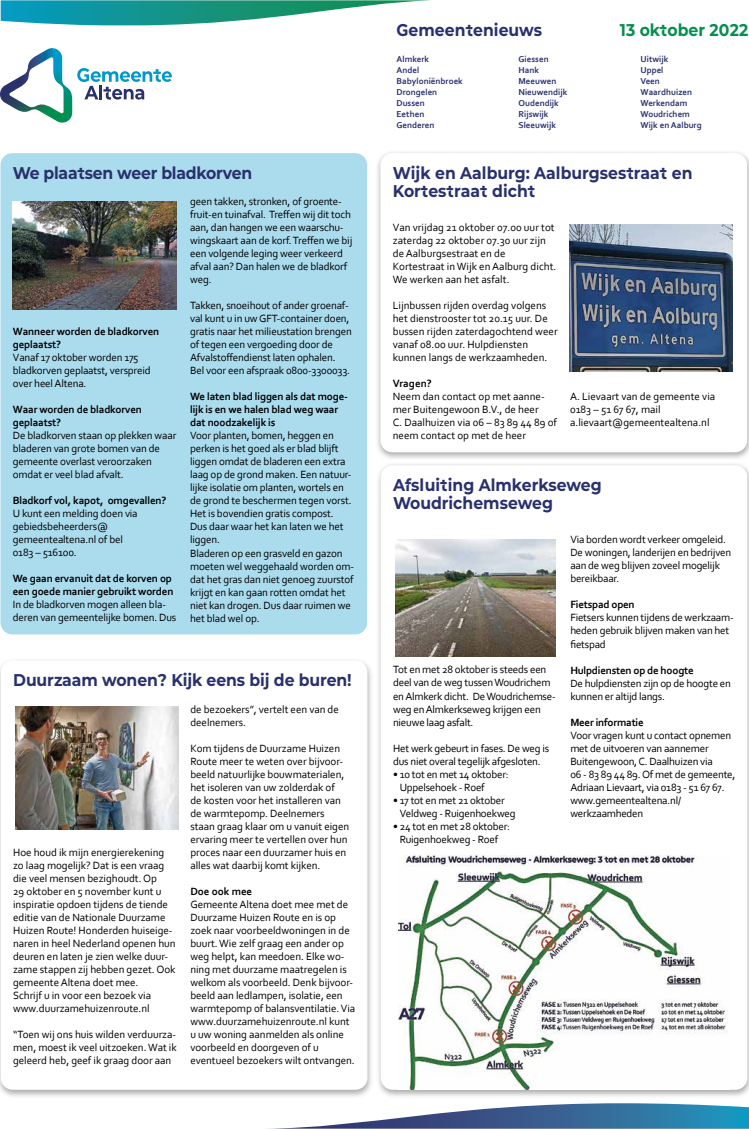
<style>
.page{position:relative;width:749px;height:1129px;background:#fff}
.page>*{position:absolute;margin:0;border:0;box-sizing:border-box;transform-origin:0 0}
.t1{font:700 17px/18px "Mont Altena";color:#29316d}
.t2{font:700 17px "Mont Altena";color:#058f4e}
.t3{font:11px/13px "Corbel";letter-spacing:-.015em;color:#000}
.t4{font:700 11px/13px "Corbel";letter-spacing:-.015em;color:#000}
.t5{font:700 9px/11px "Corbel";color:#29316d}
</style>
<div class="page">
<svg style="left:0;top:48px;width:172px;height:75px"></svg>
<svg style="left:1px;top:0;width:430px;height:25px"></svg>
<svg style="left:292px;top:1103px;width:456px;height:25px"></svg>
<div style="left:0;top:153px;width:367px;height:481px;background:#abdcee;border-radius:12px"></div>
<img style="left:13px;top:201px;width:163px;height:108px">
<div style="left:375px;top:150px;width:373px;height:311px;background:#000;opacity:.34"></div>
<div style="left:380px;top:153px;width:366px;height:299px;background:#fff;border-radius:12px"></div>
<img style="left:569px;top:225px;width:163px;height:146px">
<div style="left:375px;top:462px;width:373px;height:636px;background:#000;opacity:.34"></div>
<div style="left:380px;top:465px;width:367px;height:624px;background:#fff;border-radius:12px"></div>
<img style="left:395px;top:539px;width:160px;height:117px">
<img style="left:399px;top:855px;width:329px;height:234px">
<div style="left:0;top:657px;width:374px;height:441px;background:#000;opacity:.34"></div>
<div style="left:1px;top:660px;width:366px;height:429px;background:#fff;border-radius:12px"></div>
<img style="left:15px;top:706px;width:163px;height:123px">
<h1 class="t1" style="left:13px;top:163px;width:241px">We plaatsen weer bladkorven</h1>
<p class="t4" style="left:13px;top:325px;width:148px">Wanneer worden de bladkorven geplaatst?</p>
<p class="t3" style="left:13px;top:351px;width:139px">Vanaf 17 oktober worden 175 bladkorven geplaatst, verspreid over heel Altena.</p>
<p class="t4" style="left:13px;top:403px;width:131px">Waar worden de bladkorven geplaatst?</p>
<p class="t3" style="left:13px;top:429px;width:165px">De bladkorven staan op plekken waar bladeren van grote bomen van de gemeente overlast veroorzaken omdat er veel blad afvalt.</p>
<p class="t4" style="left:13px;top:494px;width:155px">Bladkorf vol, kapot, omgevallen?</p>
<p class="t3" style="left:13px;top:507px;width:126px">U kunt een melding doen via gebiedsbeheerders@ gemeentealtena.nl of bel<br>0183 – 516100.</p>
<p class="t4" style="left:13px;top:572px;width:162px">We gaan ervanuit dat de korven op een goede manier gebruikt worden</p>
<p class="t3" style="left:13px;top:598px;width:165px">In de bladkorven mogen alleen bla&shy;deren van gemeentelijke bomen. Dus</p>
<p class="t3" style="left:190px;top:195px;width:164px">geen takken, stronken, of groente&shy;fruit-en tuinafval. Treffen wij dit toch aan, dan hangen we een waarschu&shy;wingskaart aan de korf. Treffen we bij een volgende leging weer verkeerd afval aan? Dan halen we de bladkorf weg.</p>
<p class="t3" style="left:190px;top:299px;width:163px">Takken, snoeihout of ander groenaf&shy;val kunt u in uw GFT-container doen, gratis naar het milieustation brengen of tegen een vergoeding door de Afvalstoffendienst laten ophalen.<br>Bel voor een afspraak 0800-3300033.</p>
<p class="t4" style="left:190px;top:390px;width:159px">We laten blad liggen als dat moge&shy;lijk is en we halen blad weg waar dat noodzakelijk is</p>
<p class="t3" style="left:190px;top:429px;width:165px">Voor planten, bomen, heggen en perken is het goed als er blad blijft liggen omdat de bladeren een extra laag op de grond maken. Een natuur&shy;lijke isolatie om planten, wortels en de grond te beschermen tegen vorst.<br>Het is bovendien gratis compost.<br>Dus daar waar het kan laten we het liggen.<br>Bladeren op een grasveld en gazon moeten wel weggehaald worden om&shy;dat het gras dan niet genoeg zuurstof krijgt en kan gaan rotten omdat het niet kan drogen. Dus daar ruimen we het blad wel op.</p>
<h1 class="t1" style="left:13px;top:670px;width:340px">Duurzaam wonen? Kijk eens bij de buren!</h1>
<p class="t3" style="left:13px;top:845px;width:164px">Hoe houd ik mijn energierekening zo laag mogelijk? Dat is een vraag die veel mensen bezighoudt. Op<br>29 oktober en 5 november kunt u inspiratie opdoen tijdens de tiende editie van de Nationale Duurzame<br>Huizen Route! Honderden huiseige&shy;naren in heel Nederland openen hun deuren en laten je zien welke duur&shy;zame stappen zij hebben gezet. Ook gemeente Altena doet mee.<br>Schrijf u in voor een bezoek via www.duurzamehuizenroute.nl</p>
<p class="t3" style="left:13px;top:1027px;width:165px;text-align:justify">“Toen wij ons huis wilden verduurza&shy;men, moest ik veel uitzoeken. Wat ik geleerd heb, geef ik graag door aan</p>
<p class="t3" style="left:190px;top:702px;width:150px">de bezoekers”, vertelt een van de deelnemers.</p>
<p class="t3" style="left:190px;top:741px;width:160px">Kom tijdens de Duurzame Huizen<br>Route meer te weten over bijvoor&shy;beeld natuurlijke bouwmaterialen, het isoleren van uw zolderdak of<br>de kosten voor het installeren van de warmtepomp. Deelnemers staan graag klaar om u vanuit eigen ervaring meer te vertellen over hun proces naar een duurzamer huis en alles wat daarbij komt kijken.</p>
<p class="t4" style="left:190px;top:884px;width:63px">Doe ook mee</p>
<p class="t3" style="left:190px;top:897px;width:166px">Gemeente Altena doet mee met de Duurzame Huizen Route en is op zoek naar voorbeeldwoningen in de buurt. Wie zelf graag een ander op weg helpt, kan meedoen. Elke wo&shy;ning met duurzame maatregelen is welkom als voorbeeld. Denk bijvoor&shy;beeld aan ledlampen, isolatie, een warmtepomp of balansventilatie. Via www.duurzamehuizenroute.nl kunt u uw woning aanmelden als online voorbeeld en doorgeven of u eventueel bezoekers wilt ontvangen.</p>
<h1 class="t1" style="left:396px;top:20px;width:147px">Gemeentenieuws</h1>
<h1 class="t2" style="left:619px;top:18px;width:130px">13 oktober 2022</h1>
<p class="t5" style="left:396px;top:53px;width:68px">Almkerk<br>Andel<br>Babyloniënbroek<br>Drongelen<br>Dussen<br>Eethen<br>Genderen</p>
<p class="t5" style="left:518px;top:53px;width:50px">Giessen<br>Hank<br>Meeuwen<br>Nieuwendijk<br>Oudendijk<br>Rijswijk<br>Sleeuwijk</p>
<p class="t5" style="left:640px;top:53px;width:63px">Uitwijk<br>Uppel<br>Veen<br>Waardhuizen<br>Werkendam<br>Woudrichem<br>Wijk en Aalburg</p>
<h1 class="t1" style="left:392px;top:163px;width:301px">Wijk en Aalburg: Aalburgsestraat en<br>Kortestraat dicht</h1>
<p class="t3" style="left:392px;top:221px;width:165px">Van vrijdag 21 oktober 07.00 uur tot zaterdag 22 oktober 07.30 uur zijn de Aalburgsestraat en de<br>Kortestraat in Wijk en Aalburg dicht.<br>We werken aan het asfalt.</p>
<p class="t3" style="left:392px;top:299px;width:166px">Lijnbussen rijden overdag volgens het dienstrooster tot 20.15 uur. De bussen rijden zaterdagochtend weer vanaf 08.00 uur. Hulpdiensten kunnen langs de werkzaamheden.</p>
<p class="t4" style="left:392px;top:377px;width:40px">Vragen?</p>
<p class="t3" style="left:392px;top:390px;width:166px">Neem dan contact op met aanne&shy;mer Buitengewoon B.V., de heer<br>C. Daalhuizen via 06 – 83 89 44 89 of neem contact op met de heer</p>
<p class="t3" style="left:570px;top:390px;width:147px">A. Lievaart van de gemeente via<br>0183 – 51 67 67, mail a.lievaart@gemeentealtena.nl</p>
<h1 class="t1" style="left:393px;top:475px;width:210px">Afsluiting Almkerkseweg<br>Woudrichemseweg</h1>
<p class="t3" style="left:393px;top:663px;width:164px">Tot en met 28 oktober is steeds een deel van de weg tussen Woudrichem en Almkerk dicht. De Woudrichemse&shy;weg en Almkerkseweg krijgen een nieuwe laag asfalt.</p>
<p class="t3" style="left:393px;top:741px;width:158px">Het werk gebeurt in fases. De weg is dus niet overal tegelijk afgesloten.</p>
<p class="t3" style="left:399px;top:767px;width:110px;text-indent:-7px">• 10 tot en met 14 oktober:<br>Uppelsehoek - Roef</p>
<p class="t3" style="left:399px;top:793px;width:117px;text-indent:-7px">• 17 tot en met 21 oktober<br>Veldweg - Ruigenhoekweg</p>
<p class="t3" style="left:393px;top:819px;width:119px;text-align:center">• 24 tot en met 28 oktober:<br>Ruigenhoekweg - Roef</p>
<p class="t3" style="left:570px;top:533px;width:162px">Via borden wordt verkeer omgeleid.<br>De woningen, landerijen en bedrijven aan de weg blijven zoveel mogelijk bereikbaar.</p>
<p class="t4" style="left:570px;top:598px;width:66px">Fietspad open</p>
<p class="t3" style="left:570px;top:611px;width:165px">Fietsers kunnen tijdens de werkzaam&shy;heden gebruik blijven maken van het fietspad</p>
<p class="t4" style="left:570px;top:663px;width:125px">Hulpdiensten op de hoogte</p>
<p class="t3" style="left:570px;top:676px;width:162px">De hulpdiensten zijn op de hoogte en kunnen er altijd langs.</p>
<p class="t4" style="left:570px;top:715px;width:75px">Meer informatie</p>
<p class="t3" style="left:570px;top:728px;width:167px">Voor vragen kunt u contact opnemen met de uitvoeren van aannemer<br>Buitengewoon, C. Daalhuizen via<br>06 - 83 89 44 89. Of met de gemeente,<br>Adriaan Lievaart, via 0183 - 51 67 67. www.gemeentealtena.nl/ werkzaamheden</p>
</div>
